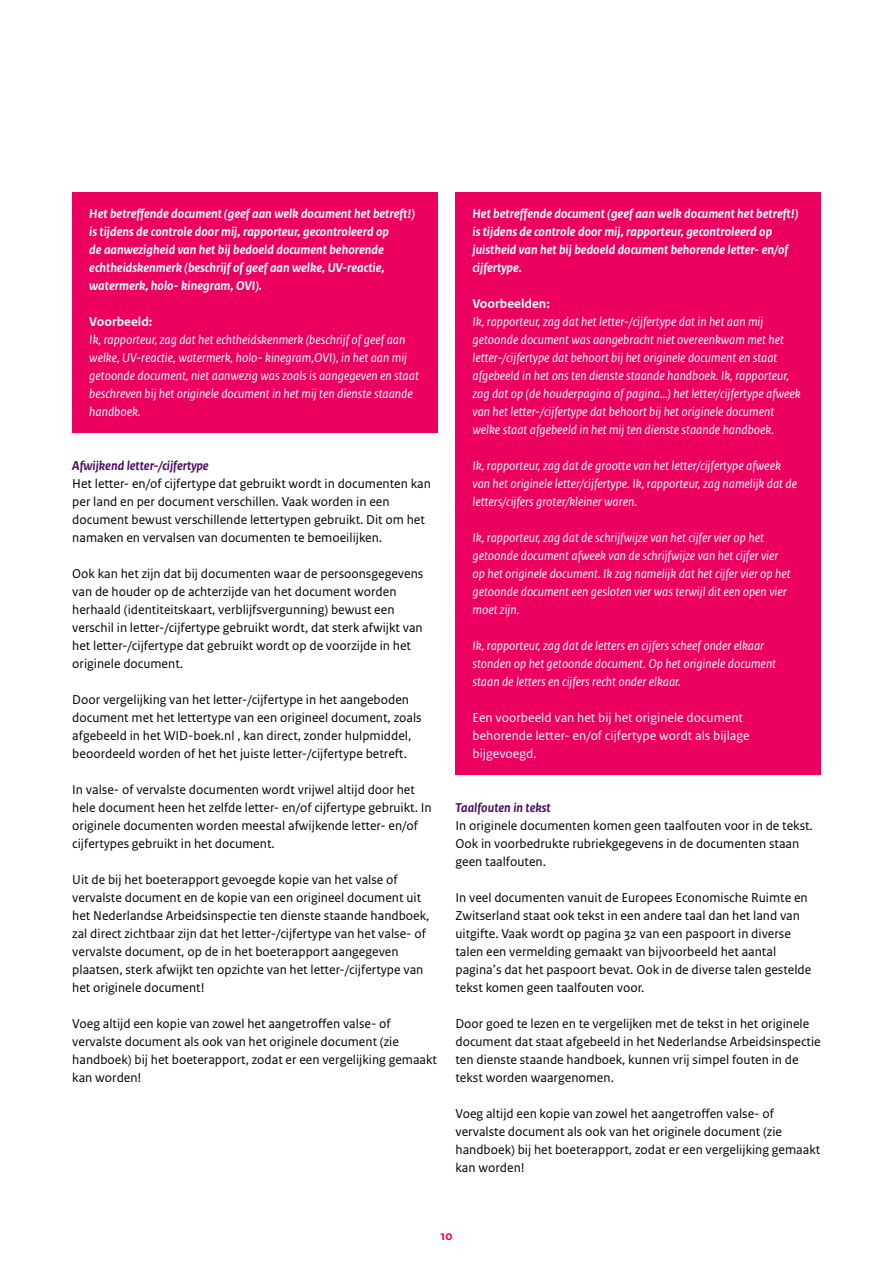
<style>
.page{position:relative;width:893px;height:1263px;background:#fff}
.page>*{position:absolute;margin:0;border:0;box-sizing:border-box;transform-origin:0 0}
.P_Broodtekst_Sans_Witruimte{font:13.5px/18px "Rijksoverheid Sans Text";color:#000}
.P_Kader_Blok_Kop_spacebefore_4mm{font:italic 13.5px/18px "Rijksoverheid Sans Text";color:#fff}
.P_Kader_Blok_Kop{font:italic 700 13.5px/18px "Rijksoverheid Sans Text";color:#fff}
.P_Broodtekst_Sans{font:13.5px/18px "Rijksoverheid Sans Text";color:#000}
.P_Kader_Blok_Kop_spacebefore_4mm-2{font:13.5px/18px "Rijksoverheid Sans Text";color:#fff}
.P_Tussenkop_Sans{font:italic 700 13.5px "Rijksoverheid Sans Text";color:#4b0c61}
.t1{font:700 13.5px "Rijksoverheid Sans Text";color:#ec005f}
.s1{font-weight:700;font-style:normal}
</style>
<div class="page">
<div style="left:72px;top:192px;width:365px;height:115px;background:#ec005f"></div>
<div style="left:72px;top:300px;width:365px;height:133px;background:#ec005f"></div>
<div style="left:455px;top:192px;width:366px;height:97px;background:#ec005f"></div>
<div style="left:455px;top:282px;width:366px;height:493px;background:#ec005f"></div>
<p class="P_Kader_Blok_Kop" style="left:89px;top:205px;width:327px">Het betreffende document (geef aan welk document het betreft!) is tijdens de controle door mij, rapporteur, gecontroleerd op<br>de aanwezigheid van het bij bedoeld document behorende echtheidskenmerk (beschrijf of geef aan welke, UV-reactie, watermerk, holo- kinegram, OVI).</p>
<p class="P_Kader_Blok_Kop_spacebefore_4mm" style="left:89px;top:313px;width:331px"><span class="s1">Voorbeeld:<br></span>Ik, rapporteur, zag dat het echtheidskenmerk (beschrijf of geef aan welke, UV-reactie, watermerk, holo- kinegram,OVI), in het aan mij getoonde document, niet aanwezig was zoals is aangegeven en staat beschreven bij het originele document in het mij ten dienste staande handboek.</p>
<p class="P_Tussenkop_Sans" style="left:72px;top:458px;width:138px">Afwijkend letter-/cijfertype</p>
<p class="P_Broodtekst_Sans" style="left:72px;top:475px;width:360px">Het letter- en/of cijfertype dat gebruikt wordt in documenten kan per land en per document verschillen. Vaak worden in een document bewust verschillende lettertypen gebruikt. Dit om het namaken en vervalsen van documenten te bemoeilijken.</p>
<p class="P_Broodtekst_Sans_Witruimte" style="left:72px;top:565px;width:352px">Ook kan het zijn dat bij documenten waar de persoonsgegevens van de houder op de achterzijde van het document worden herhaald (identiteitskaart, verblijfsvergunning) bewust een verschil in letter-/cijfertype gebruikt wordt, dat sterk afwijkt van het letter-/cijfertype dat gebruikt wordt op de voorzijde in het originele document.</p>
<p class="P_Broodtekst_Sans_Witruimte" style="left:72px;top:691px;width:351px">Door vergelijking van het letter-/cijfertype in het aangeboden document met het lettertype van een origineel document, zoals afgebeeld in het WID-boek.nl , kan direct, zonder hulpmiddel, beoordeeld worden of het het juiste letter-/cijfertype betreft.</p>
<p class="P_Broodtekst_Sans_Witruimte" style="left:72px;top:781px;width:361px">In valse- of vervalste documenten wordt vrijwel altijd door het hele document heen het zelfde letter- en/of cijfertype gebruikt. In originele documenten worden meestal afwijkende letter- en/of cijfertypes gebruikt in het document.</p>
<p class="P_Broodtekst_Sans_Witruimte" style="left:72px;top:871px;width:359px">Uit de bij het boeterapport gevoegde kopie van het valse of vervalste document en de kopie van een origineel document uit het Nederlandse Arbeidsinspectie ten dienste staande handboek, zal direct zichtbaar zijn dat het letter-/cijfertype van het valse- of vervalste document, op de in het boeterapport aangegeven plaatsen, sterk afwijkt ten opzichte van het letter-/cijfertype van het originele document!</p>
<p class="P_Broodtekst_Sans_Witruimte" style="left:72px;top:1015px;width:366px">Voeg altijd een kopie van zowel het aangetroffen valse- of vervalste document als ook van het originele document (zie handboek) bij het boeterapport, zodat er een vergelijking gemaakt kan worden!</p>
<p class="P_Kader_Blok_Kop" style="left:472px;top:205px;width:327px">Het betreffende document (geef aan welk document het betreft!) is tijdens de controle door mij, rapporteur, gecontroleerd op juistheid van het bij bedoeld document behorende letter- en/of cijfertype.</p>
<p class="P_Kader_Blok_Kop_spacebefore_4mm" style="left:472px;top:295px;width:330px"><span class="s1">Voorbeelden:<br></span>Ik, rapporteur, zag dat het letter-/cijfertype dat in het aan mij getoonde document was aangebracht niet overeenkwam met het letter-/cijfertype dat behoort bij het originele document en staat afgebeeld in het ons ten dienste staande handboek. Ik, rapporteur, zag dat op (de houderpagina of pagina…) het letter/cijfertype afweek van het letter-/cijfertype dat behoort bij het originele document welke staat afgebeeld in het mij ten dienste staande handboek.</p>
<p class="P_Kader_Blok_Kop_spacebefore_4mm" style="left:472px;top:457px;width:326px">Ik, rapporteur, zag dat de grootte van het letter/cijfertype afweek van het originele letter/cijfertype. Ik, rapporteur, zag namelijk dat de letters/cijfers groter/kleiner waren.</p>
<p class="P_Kader_Blok_Kop_spacebefore_4mm" style="left:472px;top:529px;width:320px">Ik, rapporteur, zag dat de schrijfwijze van het cijfer vier op het getoonde document afweek van de schrijfwijze van het cijfer vier op het originele document. Ik zag namelijk dat het cijfer vier op het getoonde document een gesloten vier was terwijl dit een open vier moet zijn.</p>
<p class="P_Kader_Blok_Kop_spacebefore_4mm" style="left:472px;top:637px;width:305px">Ik, rapporteur, zag dat de letters en cijfers scheef onder elkaar stonden op het getoonde document. Op het originele document staan de letters en cijfers recht onder elkaar.</p>
<p class="P_Kader_Blok_Kop_spacebefore_4mm-2" style="left:472px;top:709px;width:279px">Een voorbeeld van het bij het originele document behorende letter- en/of cijfertype wordt als bijlage bijgevoegd.</p>
<p class="P_Tussenkop_Sans" style="left:455px;top:800px;width:97px">Taalfouten in tekst</p>
<p class="P_Broodtekst_Sans" style="left:455px;top:817px;width:359px">In originele documenten komen geen taalfouten voor in de tekst.<br>Ook in voorbedrukte rubriekgegevens in de documenten staan geen taalfouten.</p>
<p class="P_Broodtekst_Sans_Witruimte" style="left:455px;top:889px;width:357px">In veel documenten vanuit de Europees Economische Ruimte en Zwitserland staat ook tekst in een andere taal dan het land van uitgifte. Vaak wordt op pagina 32 van een paspoort in diverse talen een vermelding gemaakt van bijvoorbeeld het aantal pagina’s dat het paspoort bevat. Ook in de diverse talen gestelde tekst komen geen taalfouten voor.</p>
<p class="P_Broodtekst_Sans_Witruimte" style="left:455px;top:1015px;width:367px">Door goed te lezen en te vergelijken met de tekst in het originele document dat staat afgebeeld in het Nederlandse Arbeidsinspectie ten dienste staande handboek, kunnen vrij simpel fouten in de tekst worden waargenomen.</p>
<p class="P_Broodtekst_Sans_Witruimte" style="left:455px;top:1105px;width:366px">Voeg altijd een kopie van zowel het aangetroffen valse- of vervalste document als ook van het originele document (zie handboek) bij het boeterapport, zodat er een vergelijking gemaakt kan worden!</p>
<p class="t1" style="left:440px;top:1228px;width:14px">10</p>
</div>
